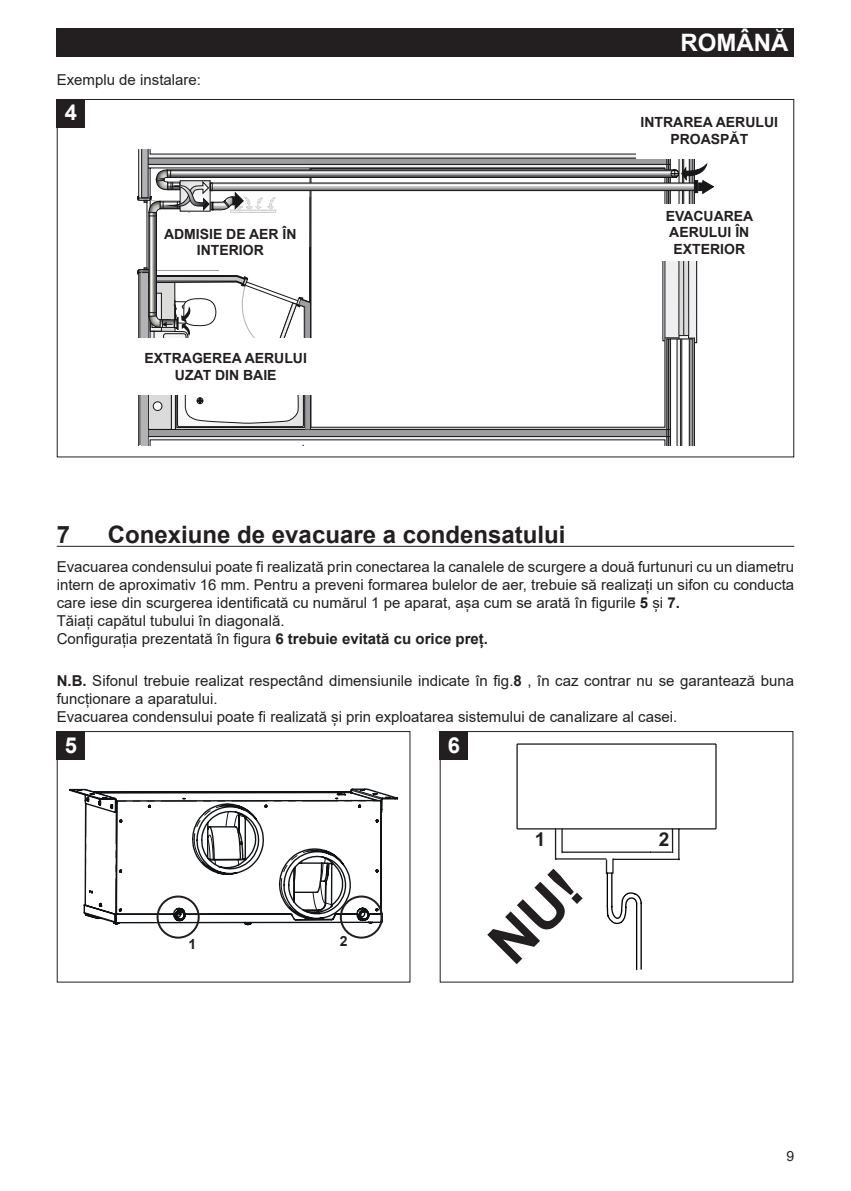
<style>
.page{position:relative;width:851px;height:1191px;background:#fff}
.page>*{position:absolute;margin:0;border:0;box-sizing:border-box;transform-origin:0 0}
.t1{font:700 24px "Arial";color:#231f20}
.t2{font:700 24px "Arial";color:#fff}
.t3{font:700 22px "Arial";color:#fff}
.t4{font:700 19px "Arial";color:#231f20}
.Testo{font:15px/18px "Arial";color:#231f20;text-align:justify}
.Porta_immagini{font:15px "Arial";color:#231f20}
.Didascalia_immagine{font:700 14px/16.8px "Arial";color:#231f20;text-align:center}
.t5{font:14px "Arial";color:#231f20}
.s1{font-weight:700}
</style>
<div class="page">
<div style="left:57px;top:28px;width:737px;height:29px;background:#231f20"></div>
<hr style="left:57px;top:546px;width:737px;height:1px;background:#231f20">
<hr style="left:139px;top:272px;width:3px;height:173px;background:#87888a">
<svg style="left:679px;top:159px;width:3px;height:4px"></svg>
<hr style="left:683px;top:149px;width:1px;height:108px;background:#171518">
<hr style="left:682px;top:149px;width:1px;height:108px;background:#171518">
<svg style="left:677px;top:430px;width:3px;height:15px"></svg>
<hr style="left:689px;top:149px;width:3px;height:296px;background:#9c9d9e">
<svg style="left:667px;top:437px;width:3px;height:8px"></svg>
<svg style="left:139px;top:149px;width:540px;height:14px"></svg>
<div style="left:148px;top:158px;width:521px;height:6px;background:#9c9d9e"></div>
<svg style="left:142px;top:149px;width:6px;height:14px"></svg>
<div style="left:148px;top:429px;width:522px;height:7px;background:#9c9d9e"></div>
<hr style="left:693px;top:149px;width:1px;height:109px;background:#171518">
<hr style="left:693px;top:338px;width:1px;height:107px;background:#171518">
<hr style="left:692px;top:339px;width:1px;height:106px;background:#171518">
<hr style="left:692px;top:149px;width:1px;height:108px;background:#171518">
<hr style="left:688px;top:149px;width:1px;height:108px;background:#171518">
<hr style="left:676px;top:339px;width:1px;height:106px;background:#171518">
<hr style="left:681px;top:339px;width:1px;height:106px;background:#171518">
<hr style="left:680px;top:339px;width:1px;height:106px;background:#171518">
<hr style="left:670px;top:149px;width:1px;height:108px;background:#171518">
<hr style="left:670px;top:339px;width:1px;height:106px;background:#171518">
<hr style="left:668px;top:339px;width:1px;height:106px;background:#171518">
<hr style="left:666px;top:339px;width:1px;height:106px;background:#171518">
<hr style="left:668px;top:149px;width:1px;height:107px;background:#171518">
<hr style="left:666px;top:149px;width:1px;height:108px;background:#171518">
<hr style="left:688px;top:339px;width:1px;height:106px;background:#171518">
<hr style="left:148px;top:436px;width:522px;height:1px;background:#171518">
<hr style="left:148px;top:158px;width:522px;height:1px;background:#171518">
<hr style="left:148px;top:272px;width:1px;height:173px;background:#171518">
<hr style="left:141px;top:272px;width:1px;height:173px;background:#171518">
<hr style="left:138px;top:270px;width:1px;height:175px;background:#171518">
<hr style="left:138px;top:149px;width:1px;height:51px;background:#171518">
<hr style="left:141px;top:149px;width:1px;height:49px;background:#171518">
<hr style="left:148px;top:149px;width:1px;height:49px;background:#171518">
<div style="left:142px;top:272px;width:6px;height:173px;background:#b1b3b4"></div>
<svg style="left:137px;top:163px;width:576px;height:267px"></svg>
<svg style="left:148px;top:437px;width:518px;height:9px"></svg>
<div style="left:57px;top:99px;width:28px;height:28px;background:#231f20"></div>
<div style="left:158px;top:213px;width:145px;height:57px;background:#fff"></div>
<div style="left:138px;top:338px;width:175px;height:57px;background:#fff"></div>
<div style="left:636px;top:102px;width:145px;height:56px;background:#fff"></div>
<div style="left:636px;top:204px;width:145px;height:57px;background:#fff"></div>
<svg style="left:113px;top:797px;width:285px;height:128px"></svg>
<svg style="left:69px;top:788px;width:327px;height:135px"></svg>
<svg style="left:85px;top:791px;width:296px;height:130px"></svg>
<div style="left:57px;top:731px;width:353px;height:251px;border:1px solid #231f20"></div>
<div style="left:57px;top:731px;width:28px;height:28px;background:#231f20"></div>
<hr style="left:555px;top:828px;width:1px;height:31px;background:#231f20">
<hr style="left:555px;top:858px;width:51px;height:1px;background:#231f20">
<hr style="left:562px;top:851px;width:88px;height:2px;background:#231f20">
<svg style="left:561px;top:829px;width:1px;height:24px"></svg>
<hr style="left:678px;top:829px;width:1px;height:31px;background:#231f20">
<hr style="left:613px;top:858px;width:66px;height:2px;background:#231f20">
<hr style="left:650px;top:851px;width:21px;height:2px;background:#231f20">
<hr style="left:671px;top:829px;width:2px;height:24px;background:#231f20">
<hr style="left:715px;top:744px;width:1px;height:85px;background:#231f20">
<hr style="left:517px;top:743px;width:198px;height:1px;background:#231f20">
<hr style="left:516px;top:744px;width:1px;height:85px;background:#231f20">
<hr style="left:517px;top:828px;width:198px;height:1px;background:#231f20">
<svg style="left:605px;top:858px;width:37px;height:112px"></svg>
<div style="left:439px;top:731px;width:29px;height:28px;background:#231f20"></div>
<div style="left:156px;top:895px;width:44px;height:43px;border:2px solid #231f20;border-radius:50%"></div>
<div style="left:340px;top:895px;width:43px;height:43px;border:2px solid #231f20;border-radius:50%"></div>
<p class="Porta_immagini" style="left:57px;top:69px;width:146px">Exemplu de instalare:</p>
<p class="t3" style="left:65px;top:97px;width:14px">4</p>
<p class="Didascalia_immagine" style="left:164px;top:225px;width:134px">ADMISIE DE AER ÎN<br>INTERIOR</p>
<p class="Didascalia_immagine" style="left:144px;top:350px;width:164px">EXTRAGEREA AERULUI<br>UZAT DIN BAIE</p>
<h1 class="t2" style="left:680px;top:26px;width:109px">ROMÂNĂ</h1>
<p class="Didascalia_immagine" style="left:640px;top:114px;width:139px">INTRAREA AERULUI<br>PROASPĂT</p>
<p class="Didascalia_immagine" style="left:665px;top:207px;width:89px">EVACUAREA<br>AERULUI ÎN<br>EXTERIOR</p>
<p class="t1" style="left:57px;top:517px;width:15px">7</p>
<p class="t1" style="left:108px;top:517px;width:459px">Conexiune de evacuare a condensatului</p>
<p class="Testo" style="left:57px;top:558px;width:739px">Evacuarea condensului poate fi realizată prin conectarea la canalele de scurgere a două furtunuri cu un diametru intern de aproximativ 16 mm. Pentru a preveni formarea bulelor de aer, trebuie să realizați un sifon cu conducta care iese din scurgerea identificată cu numărul 1 pe aparat, așa cum se arată în figurile <span class="s1">5</span> și <span class="s1">7.</span></p>
<p class="Testo" style="left:57px;top:612px;width:229px">Tăiați capătul tubului în diagonală.</p>
<p class="Testo" style="left:57px;top:630px;width:433px">Configurația prezentată în figura <span class="s1">6 trebuie evitată cu orice preț.</span></p>
<p class="Testo" style="left:57px;top:672px;width:738px"><span class="s1">N.B.</span> Sifonul trebuie realizat respectând dimensiunile indicate în fig.<span class="s1">8</span> , în caz contrar nu se garantează buna funcționare a aparatului.</p>
<p class="Testo" style="left:57px;top:708px;width:622px">Evacuarea condensului poate fi realizată și prin exploatarea sistemului de canalizare al casei.</p>
<p class="t3" style="left:65px;top:729px;width:14px">5</p>
<p class="t3" style="left:447px;top:729px;width:14px">6</p>
<p class="Didascalia_immagine" style="left:189px;top:935px;width:9px">1</p>
<p class="Didascalia_immagine" style="left:340px;top:932px;width:9px">2</p>
<p class="t4" style="left:535px;top:826px;width:12px">1</p>
<p class="t4" style="left:658px;top:825px;width:12px">2</p>
<p class="t5" style="left:786px;top:1146px;width:9px">9</p>
</div>
